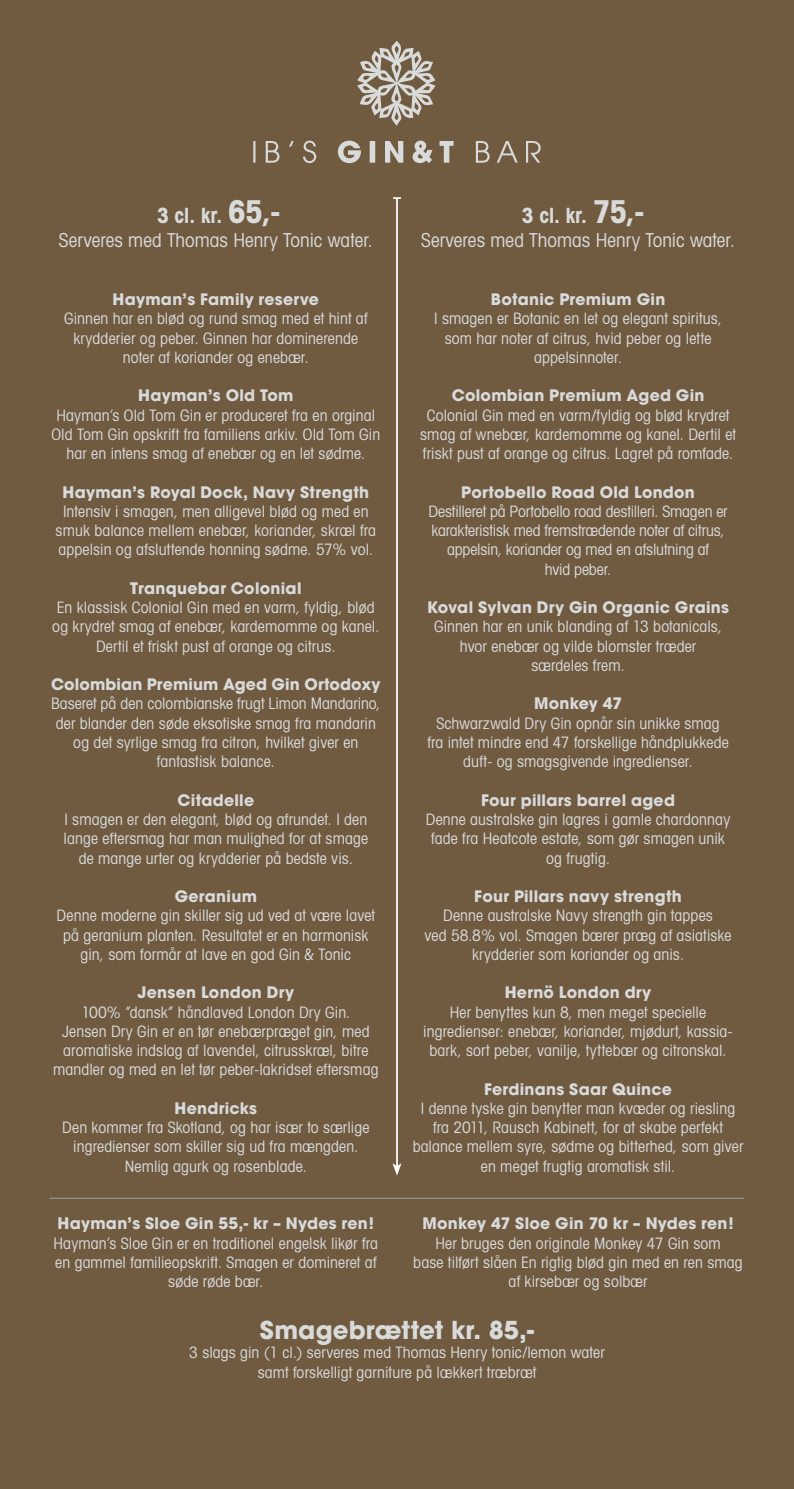
<style>
.page{position:relative;width:794px;height:1489px;background:#fff}
.page>*{position:absolute;margin:0;border:0;box-sizing:border-box;transform-origin:0 0}
.t1{font:700 24.5px "Avant Garde";letter-spacing:.005em;color:#d9dada}
.t2{font:700 condensed 21px "Avant Garde";letter-spacing:.005em;color:#d9dada}
.t3{font:condensed 19.25px "Avant Garde";color:#d9dada}
.t4{font:condensed 15.75px/19.2px "Avant Garde";letter-spacing:.01em;color:#d9dada;text-align:center}
.t5{font:700 15.75px "Avant Garde";letter-spacing:.015em;color:#d9dada}
.t6{font:condensed 15.75px/19.2px "Avant Garde";letter-spacing:-.01em;color:#d9dada;text-align:center}
.s1{font-size:31.5px}
</style>
<div class="page">
<div style="left:0;top:0;width:794px;height:1488px;background:#705b41"></div>
<svg style="left:357px;top:41px;width:78px;height:85px"></svg>
<svg style="left:253px;top:141px;width:287px;height:22px"></svg>
<hr style="left:396px;top:198px;width:2px;height:967px;background:#fff">
<svg style="left:393px;top:197px;width:8px;height:2px"></svg>
<svg style="left:392px;top:1163px;width:9px;height:12px"></svg>
<hr style="left:50px;top:1197px;width:694px;height:1px;background:#9fa0a1">
<h2 class="t2" style="left:157px;top:202px;width:125px">3 cl. kr. <span class="s1">65,-</span></h2>
<p class="t3" style="left:59px;top:228px;width:315px">Serveres med Thomas Henry Tonic water.</p>
<p class="t5" style="left:113px;top:289px;width:208px">Hayman’s Family reserve</p>
<p class="t4" style="left:64px;top:309px;width:305px">Ginnen har en blød og rund smag med et hint af krydderier og peber. Ginnen har dominerende noter af koriander og enebær.</p>
<p class="t5" style="left:138px;top:385px;width:157px">Hayman’s Old Tom</p>
<p class="t4" style="left:51px;top:405px;width:330px">Hayman’s Old Tom Gin er produceret fra en orginal<br>Old Tom Gin opskrift fra familiens arkiv. Old Tom Gin har en intens smag af enebær og en let sødme.</p>
<p class="t5" style="left:63px;top:481px;width:308px">Hayman’s Royal Dock, Navy Strength</p>
<p class="t4" style="left:56px;top:501px;width:322px">Intensiv i smagen, men alligevel blød og med en smuk balance mellem enebær, koriander, skræl fra appelsin og afsluttende honning sødme. 57% vol.</p>
<p class="t5" style="left:130px;top:578px;width:173px">Tranquebar Colonial</p>
<p class="t4" style="left:52px;top:597px;width:329px">En klassisk Colonial Gin med en varm, fyldig, blød og krydret smag af enebær, kardemomme og kanel.<br>Dertil et friskt pust af orange og citrus.</p>
<p class="t5" style="left:51px;top:674px;width:331px">Colombian Premium Aged Gin Ortodoxy</p>
<p class="t4" style="left:51px;top:693px;width:331px">Baseret på den colombianske frugt Limon Mandarino, der blander den søde eksotiske smag fra mandarin og det syrlige smag fra citron, hvilket giver en fantastisk balance.</p>
<p class="t5" style="left:177px;top:789px;width:78px">Citadelle</p>
<p class="t4" style="left:64px;top:809px;width:306px">I smagen er den elegant, blød og afrundet. I den lange eftersmag har man mulighed for at smage de mange urter og krydderier på bedste vis.</p>
<p class="t5" style="left:175px;top:886px;width:84px">Geranium</p>
<p class="t4" style="left:57px;top:905px;width:320px">Denne moderne gin skiller sig ud ved at være lavet på geranium planten. Resultatet er en harmonisk gin, som formår at lave en god Gin &amp; Tonic</p>
<p class="t5" style="left:138px;top:982px;width:158px">Jensen London Dry</p>
<p class="t4" style="left:53px;top:1001px;width:327px">100% ”dansk” håndlaved London Dry Gin.<br>Jensen Dry Gin er en tør enebærpræget gin, med aromatiske indslag af lavendel, citrusskræl, bitre mandler og med en let tør peber-lakridset eftersmag</p>
<p class="t5" style="left:175px;top:1097px;width:84px">Hendricks</p>
<p class="t4" style="left:62px;top:1117px;width:308px">Den kommer fra Skotland, og har især to særlige ingredienser som skiller sig ud fra mængden.<br>Nemlig agurk og rosenblade.</p>
<h2 class="t2" style="left:522px;top:202px;width:124px">3 cl. kr. <span class="s1">75,-</span></h2>
<p class="t3" style="left:421px;top:228px;width:315px">Serveres med Thomas Henry Tonic water.</p>
<p class="t5" style="left:491px;top:289px;width:176px">Botanic Premium Gin</p>
<p class="t4" style="left:434px;top:309px;width:289px">I smagen er Botanic en let og elegant spiritus, som har noter af citrus, hvid peber og lette appelsinnoter.</p>
<p class="t5" style="left:452px;top:385px;width:254px">Colombian Premium Aged Gin</p>
<p class="t4" style="left:420px;top:405px;width:317px">Colonial Gin med en varm/fyldig og blød krydret smag af wnebær, kardemomme og kanel. Dertil et friskt pust af orange og citrus. Lagret på romfade.</p>
<p class="t5" style="left:461px;top:481px;width:235px">Portobello Road Old London</p>
<p class="t6" style="left:428px;top:501px;width:301px">Destilleret på Portobello road destilleri. Smagen er karakteristisk med fremstrædende noter af citrus, appelsin, koriander og med en afslutning af<br>hvid peber.</p>
<p class="t5" style="left:427px;top:597px;width:303px">Koval Sylvan Dry Gin Organic Grains</p>
<p class="t4" style="left:434px;top:616px;width:289px">Ginnen har en unik blanding af 13 botanicals, hvor enebær og vilde blomster træder særdeles frem.</p>
<p class="t5" style="left:534px;top:693px;width:90px">Monkey 47</p>
<p class="t4" style="left:427px;top:713px;width:303px">Schwarzwald Dry Gin opnår sin unikke smag fra intet mindre end 47 forskellige håndplukkede duft- og smagsgivende ingredienser.</p>
<p class="t5" style="left:481px;top:789px;width:195px">Four pillars barrel aged</p>
<p class="t4" style="left:426px;top:809px;width:306px">Denne australske gin lagres i gamle chardonnay fade fra Heatcote estate, som gør smagen unik og frugtig.</p>
<p class="t5" style="left:474px;top:886px;width:209px">Four Pillars navy strength</p>
<p class="t4" style="left:424px;top:905px;width:308px">Denne australske Navy strength gin tappes<br>ved 58.8% vol. Smagen bærer præg af asiatiske krydderier som koriander og anis.</p>
<p class="t5" style="left:505px;top:982px;width:148px">Hernö London dry</p>
<p class="t4" style="left:423px;top:1001px;width:311px">Her benyttes kun 8, men meget specielle ingredienser: enebær, koriander, mjødurt, kassia&shy;bark, sort peber, vanilje, tyttebær og citronskal.</p>
<p class="t5" style="left:484px;top:1078px;width:189px">Ferdinans Saar Quince</p>
<p class="t4" style="left:413px;top:1098px;width:332px">I denne tyske gin benytter man kvæder og riesling fra 2011, Rausch Kabinett, for at skabe perfekt balance mellem syre, sødme og bitterhed, som giver en meget frugtig aromatisk stil.</p>
<p class="t5" style="left:58px;top:1213px;width:318px">Hayman’s Sloe Gin 55,- kr – Nydes ren!</p>
<p class="t4" style="left:54px;top:1232px;width:326px">Hayman’s Sloe Gin er en traditionel engelsk likør fra en gammel familieopskrift. Smagen er domineret af søde røde bær.</p>
<p class="t5" style="left:422px;top:1213px;width:313px">Monkey 47 Sloe Gin 70 kr – Nydes ren!</p>
<p class="t4" style="left:413px;top:1232px;width:331px">Her bruges den originale Monkey 47 Gin som<br>base tilført slåen En rigtig blød gin med en ren smag af kirsebær og solbær</p>
<h1 class="t1" style="left:260px;top:1313px;width:276px">Smagebrættet kr. 85,-</h1>
<p class="t4" style="left:189px;top:1342px;width:417px">3 slags gin (1 cl.) serveres med Thomas Henry tonic/lemon water samt forskelligt garniture på lækkert træbræt</p>
</div>
